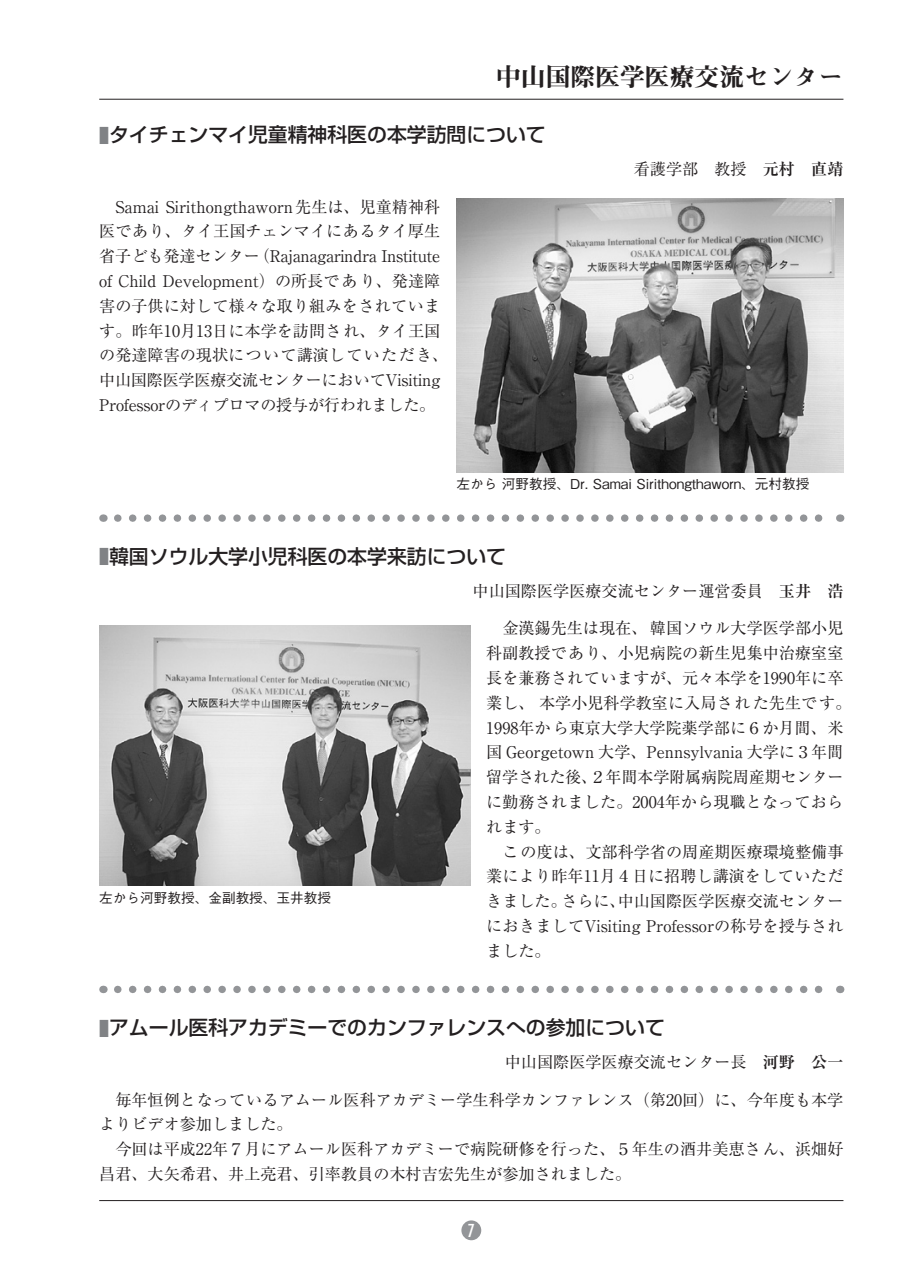
<style>
.page{position:relative;width:903px;height:1275px;background:#fff}
.page>*{position:absolute;margin:0;border:0;box-sizing:border-box;transform-origin:0 0}
.t1{font:24.85px "Midashi Min Pr 5 MA31";color:#231f20}
.t2{font:500 19.78px "Shin Go Pr 5";color:#231f20}
.t3{font:16.1px/24.8px "Ryumin Pr 5";color:#231f20}
.t4{font:500 13.65px "Gothic BBB Pr 5";color:#231f20}
.s1{color:#808285}
.s2{font-weight:700}
</style>
<div class="page">
<hr style="left:99px;top:99px;width:744px;height:1px;background:#231f20">
<hr style="left:99px;top:1200px;width:744px;height:1px;background:#231f20">
<div style="left:461px;top:1220px;width:20px;height:20px;background:#939598;border-radius:50%"></div>
<svg style="left:118px;top:514px;width:705px;height:8px"></svg>
<svg style="left:118px;top:986px;width:705px;height:7px"></svg>
<img style="left:456px;top:198px;width:387px;height:274px">
<img style="left:99px;top:625px;width:371px;height:261px">
<p class="t1" style="left:496px;top:58px;width:349px">中山国際医学医療交流センター</p>
<p class="t2" style="left:99px;top:118px;width:448px"><span class="s1">■</span>タイチェンマイ児童精神科医の本学訪問について</p>
<p class="t3" style="left:634px;top:156px;width:211px">看護学部　教授　<span class="s2">元村　直靖</span></p>
<p class="t3" style="left:99px;top:193px;width:351px;text-indent:16px">Samai Sirithongthaworn先生は、児童精神科医であり、タイ王国チェンマイにあるタイ厚生省子ども発達センター（Rajanagarindra Institute of Child Development）の所長であり、発達障害の子供に対して様々な取り組みをされています。昨年10月13日に本学を訪問され、タイ王国の発達障害の現状について講演していただき、中山国際医学医療交流センターにおいてVisiting<br>Professorのディプロマの授与が行われました。</p>
<p class="t4" style="left:456px;top:473px;width:354px">左から 河野教授、Dr. Samai Sirithongthaworn、元村教授</p>
<p class="t2" style="left:99px;top:540px;width:408px"><span class="s1">■</span>韓国ソウル大学小児科医の本学来訪について</p>
<p class="t3" style="left:473px;top:578px;width:372px">中山国際医学医療交流センター運営委員　<span class="s2">玉井　浩</span></p>
<p class="t3" style="left:502px;top:615px;width:343px">金漢錫先生は現在、韓国ソウル大学医学部小児</p>
<p class="t3" style="left:486px;top:640px;width:359px">科副教授であり、小児病院の新生児集中治療室室</p>
<p class="t3" style="left:486px;top:664px;width:359px">長を兼務されていますが、元々本学を1990年に卒</p>
<p class="t3" style="left:486px;top:689px;width:367px">業し、本学小児科学教室に入局された先生です。</p>
<p class="t3" style="left:486px;top:714px;width:359px">1998年から東京大学大学院薬学部に６か月間、米</p>
<p class="t3" style="left:486px;top:739px;width:359px">国 Georgetown 大学、Pennsylvania 大学に３年間</p>
<p class="t3" style="left:486px;top:764px;width:359px">留学された後、２年間本学附属病院周産期センター</p>
<p class="t3" style="left:486px;top:788px;width:359px">に勤務されました。2004年から現職となっておら</p>
<p class="t3" style="left:486px;top:813px;width:66px">れます。</p>
<p class="t3" style="left:502px;top:838px;width:343px">この度は、文部科学省の周産期医療環境整備事</p>
<p class="t3" style="left:486px;top:863px;width:359px">業により昨年11月４日に招聘し講演をしていただ</p>
<p class="t3" style="left:486px;top:888px;width:359px">きました。さらに、中山国際医学医療交流センター</p>
<p class="t3" style="left:486px;top:912px;width:359px">におきましてVisiting Professorの称号を授与され</p>
<p class="t3" style="left:486px;top:937px;width:66px">ました。</p>
<p class="t4" style="left:99px;top:887px;width:233px">左から河野教授、金副教授、玉井教授</p>
<p class="t2" style="left:99px;top:1011px;width:567px"><span class="s1">■</span>アムール医科アカデミーでのカンファレンスへの参加について</p>
<p class="t3" style="left:505px;top:1049px;width:340px">中山国際医学医療交流センター長　<span class="s2">河野　公一</span></p>
<p class="t3" style="left:115px;top:1086px;width:729px">毎年恒例となっているアムール医科アカデミー学生科学カンファレンス（第20回）に、今年度も本学</p>
<p class="t3" style="left:99px;top:1111px;width:195px">よりビデオ参加しました。</p>
<p class="t3" style="left:115px;top:1136px;width:729px">今回は平成22年７月にアムール医科アカデミーで病院研修を行った、５年生の酒井美恵さん、浜畑好</p>
<p class="t3" style="left:99px;top:1160px;width:534px">昌君、大矢希君、井上亮君、引率教員の木村吉宏先生が参加されました。</p>
</div>
